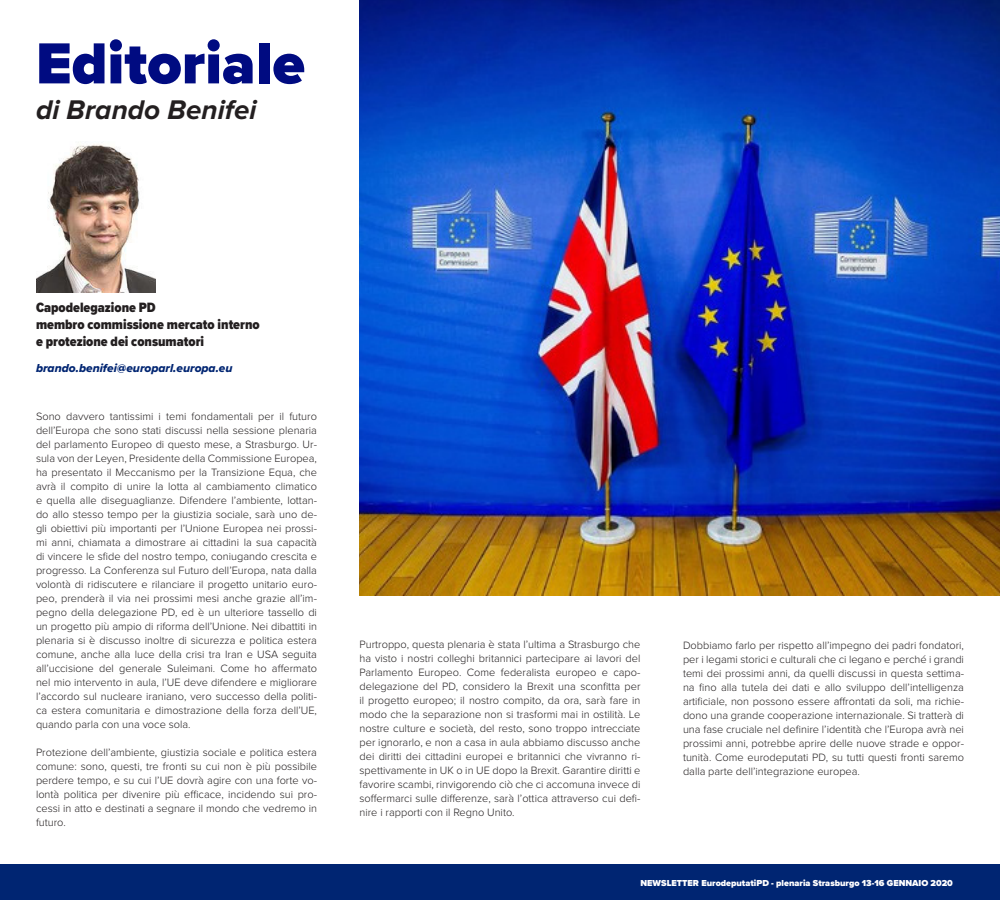
<style>
.page{position:relative;width:1000px;height:900px;background:#fff}
.page>*{position:absolute;margin:0;border:0;box-sizing:border-box;transform-origin:0 0}
.t1{font:900 60px "Proxima Nova";color:#000b81}
.t2{font:italic 700 28px "Proxima Nova";color:#231f20}
.t3{font:900 14px "Proxima Nova Cond";color:#231f20}
.t4{font:12px "Proxima Nova Extrabld It";color:#002572}
.t5{font:300 11px/14px "Proxima Nova";color:#231f20;text-align:justify}
.t6{font:900 9px "Proxima Nova";color:#fff}
</style>
<div class="page">
<div style="left:0;top:864px;width:1000px;height:36px;background:#002572"></div>
<img style="left:360px;top:0;width:640px;height:596px">
<img style="left:36px;top:144px;width:120px;height:149px">
<p class="t1" style="left:36px;top:19px;width:270px">Editoriale</p>
<p class="t2" style="left:36px;top:94px;width:222px">di Brando Benifei</p>
<p class="t3" style="left:36px;top:297px;width:121px">Capodelegazione PD</p>
<p class="t3" style="left:36px;top:314px;width:225px">membro commissione mercato interno</p>
<p class="t3" style="left:36px;top:331px;width:170px">e protezione dei consumatori</p>
<p class="t4" style="left:36px;top:359px;width:198px">brando.benifei@europarl.europa.eu</p>
<p class="t5" style="left:36px;top:409px;width:283px">Sono davvero tantissimi i temi fondamentali per il futuro dell’Europa che sono stati discussi nella sessione plenaria del parlamento Europeo di questo mese, a Strasburgo. Ur&shy;sula von der Leyen, Presidente della Commissione Europea, ha presentato il Meccanismo per la Transizione Equa, che avrà il compito di unire la lotta al cambiamento climatico e quella alle diseguaglianze. Difendere l’ambiente, lottan&shy;do allo stesso tempo per la giustizia sociale, sarà uno de&shy;gli obiettivi più importanti per l’Unione Europea nei prossi&shy;mi anni, chiamata a dimostrare ai cittadini la sua capacità di vincere le sfide del nostro tempo, coniugando crescita e progresso. La Conferenza sul Futuro dell’Europa, nata dalla volontà di ridiscutere e rilanciare il progetto unitario euro&shy;peo, prenderà il via nei prossimi mesi anche grazie all’im&shy;pegno della delegazione PD, ed è un ulteriore tassello di un progetto più ampio di riforma dell’Unione. Nei dibattiti in plenaria si è discusso inoltre di sicurezza e politica estera comune, anche alla luce della crisi tra Iran e USA seguita all’uccisione del generale Suleimani. Come ho affermato nel mio intervento in aula, l’UE deve difendere e migliorare l’accordo sul nucleare iraniano, vero successo della politi&shy;ca estera comunitaria e dimostrazione della forza dell’UE, quando parla con una voce sola.</p>
<p class="t5" style="left:36px;top:745px;width:282px">Protezione dell’ambiente, giustizia sociale e politica estera comune: sono, questi, tre fronti su cui non è più possibile perdere tempo, e su cui l’UE dovrà agire con una forte vo&shy;lontà politica per divenire più efficace, incidendo sui pro&shy;cessi in atto e destinati a segnare il mondo che vedremo in futuro.</p>
<p class="t5" style="left:360px;top:636px;width:283px">Purtroppo, questa plenaria è stata l’ultima a Strasburgo che ha visto i nostri colleghi britannici partecipare ai lavori del Parlamento Europeo. Come federalista europeo e capo&shy;delegazione del PD, considero la Brexit una sconfitta per il progetto europeo; il nostro compito, da ora, sarà fare in modo che la separazione non si trasformi mai in ostilità. Le nostre culture e società, del resto, sono troppo intrecciate per ignorarlo, e non a casa in aula abbiamo discusso anche dei diritti dei cittadini europei e britannici che vivranno ri&shy;spettivamente in UK o in UE dopo la Brexit. Garantire diritti e favorire scambi, rinvigorendo ciò che ci accomuna invece di soffermarci sulle differenze, sarà l’ottica attraverso cui defi&shy;nire i rapporti con il Regno Unito.</p>
<p class="t5" style="left:683px;top:637px;width:282px">Dobbiamo farlo per rispetto all’impegno dei padri fondatori, per i legami storici e culturali che ci legano e perché i grandi temi dei prossimi anni, da quelli discussi in questa settima&shy;na fino alla tutela dei dati e allo sviluppo dell’intelligenza artificiale, non possono essere affrontati da soli, ma richie&shy;dono una grande cooperazione internazionale. Si tratterà di una fase cruciale nel definire l’identità che l’Europa avrà nei prossimi anni, potrebbe aprire delle nuove strade e oppor&shy;tunità. Come eurodeputati PD, su tutti questi fronti saremo dalla parte dell’integrazione europea.</p>
<p class="t6" style="left:640px;top:877px;width:314px">NEWSLETTER EurodeputatiPD - plenaria Strasburgo 13-16 GENNAIO 2020</p>
</div>
